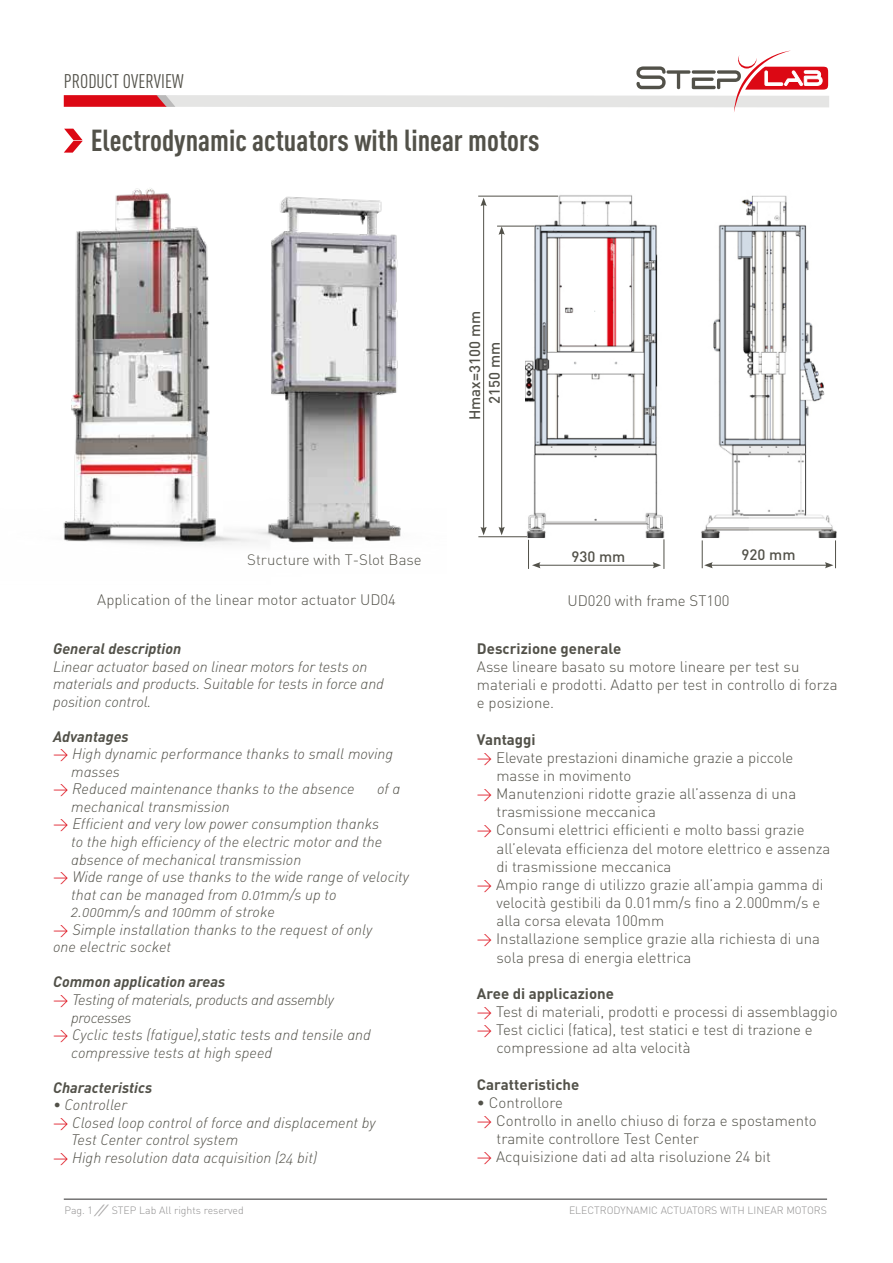
<style>
.page{position:relative;width:893px;height:1263px;background:#fff}
.page>*{position:absolute;margin:0;border:0;box-sizing:border-box;transform-origin:0 0}
.t1{font:700 30px "DIN Cond";color:#525149}
.t2{font:19.5px "DIN Cond";color:#525149}
.t3{font:300 15px/18.1px "DIN";color:#525149}
.t4{font:15px/17.5px "DIN Light Italic Alt";color:#525149}
.t5{font:italic 700 15px "DIN";color:#525149}
.t6{font:700 15px "DIN";color:#525149}
.t7{font:15px "DIN Light Italic Alt";letter-spacing:-.025em;color:#525149}
.t8{font:500 15px/19.5px "DIN";color:#525149}
.t9{font:300 10.5px "DIN";color:#908f8f}
.s1{color:#dc0814}
.s2{font-family:"DIN";font-weight:300;color:#dc0814}
</style>
<div class="page">
<hr style="left:64px;top:1198px;width:763px;height:2px;background:#747373">
<svg style="left:94px;top:1204px;width:15px;height:12px"></svg>
<svg style="left:64px;top:129px;width:19px;height:20px"></svg>
<svg style="left:64px;top:51px;width:765px;height:61px"></svg>
<img style="left:63px;top:149px;width:338px;height:397px">
<img style="left:525px;top:195px;width:312px;height:343px">
<img style="left:587px;top:215px;width:8px;height:97px">
<hr style="left:710px;top:565px;width:117px;height:1px;background:#525149">
<svg style="left:825px;top:540px;width:11px;height:28px"></svg>
<svg style="left:702px;top:540px;width:11px;height:28px"></svg>
<hr style="left:538px;top:565px;width:117px;height:1px;background:#525149">
<svg style="left:653px;top:562px;width:8px;height:6px"></svg>
<hr style="left:664px;top:539px;width:1px;height:30px;background:#525149">
<svg style="left:528px;top:540px;width:13px;height:29px"></svg>
<hr style="left:501px;top:232px;width:1px;height:297px;background:#525149">
<svg style="left:499px;top:227px;width:6px;height:8px"></svg>
<svg style="left:499px;top:527px;width:6px;height:8px"></svg>
<hr style="left:483px;top:204px;width:1px;height:325px;background:#525149">
<svg style="left:480px;top:198px;width:7px;height:8px"></svg>
<svg style="left:480px;top:527px;width:7px;height:8px"></svg>
<hr style="left:478px;top:536px;width:49px;height:1px;background:#525149">
<hr style="left:478px;top:196px;width:80px;height:1px;background:#525149">
<hr style="left:497px;top:226px;width:37px;height:1px;background:#525149">
<h2 class="t2" style="left:64px;top:70px;width:121px">PRODUCT OVERVIEW</h2>
<h1 class="t1" style="left:91px;top:123px;width:450px">Electrodynamic actuators with linear motors</h1>
<p class="t8" style="left:464px;top:404px;width:94px;text-indent:-16px;rotate:-90deg">Hmax=3100 mm<br>2150 mm</p>
<p class="t3" style="left:247px;top:550px;width:176px">Structure with T-Slot Base</p>
<p class="t8" style="left:571px;top:547px;width:55px">930 mm</p>
<p class="t8" style="left:742px;top:545px;width:55px">920 mm</p>
<p class="t3" style="left:97px;top:590px;width:300px">Application of the linear motor actuator UD04</p>
<p class="t3" style="left:567px;top:591px;width:164px">UD020 with frame ST100</p>
<p class="t6" style="left:477px;top:639px;width:146px">Descrizione generale</p>
<p class="t3" style="left:477px;top:657px;width:362px">Asse lineare basato su motore lineare per test su materiali e prodotti. Adatto per test in controllo di forza e posizione.</p>
<p class="t6" style="left:477px;top:729px;width:60px">Vantaggi</p>
<p class="t3" style="left:477px;top:748px;width:318px"><span class="s1">&gt;</span> Elevate prestazioni dinamiche grazie a piccole</p>
<p class="t3" style="left:496px;top:766px;width:136px">masse in movimento</p>
<p class="t3" style="left:477px;top:784px;width:321px"><span class="s1">&gt;</span> Manutenzioni ridotte grazie all’assenza di una</p>
<p class="t3" style="left:496px;top:803px;width:161px">trasmissione meccanica</p>
<p class="t3" style="left:477px;top:821px;width:329px"><span class="s1">&gt;</span> Consumi elettrici efficienti e molto bassi grazie</p>
<p class="t3" style="left:496px;top:839px;width:335px">all’elevata efficienza del motore elettrico e assenza</p>
<p class="t3" style="left:496px;top:857px;width:177px">di trasmissione meccanica</p>
<p class="t3" style="left:477px;top:875px;width:348px"><span class="s1">&gt;</span> Ampio range di utilizzo grazie all’ampia gamma di</p>
<p class="t3" style="left:496px;top:893px;width:325px">velocità gestibili da 0.01mm/s fino a 2.000mm/s e</p>
<p class="t3" style="left:496px;top:911px;width:169px">alla corsa elevata 100mm</p>
<p class="t3" style="left:477px;top:930px;width:345px"><span class="s1">&gt;</span> Installazione semplice grazie alla richiesta di una</p>
<p class="t3" style="left:496px;top:948px;width:196px">sola presa di energia elettrica</p>
<p class="t6" style="left:477px;top:983px;width:139px">Aree di applicazione</p>
<p class="t3" style="left:477px;top:1002px;width:362px"><span class="s1">&gt;</span> Test di materiali, prodotti e processi di assemblaggio</p>
<p class="t3" style="left:477px;top:1020px;width:337px"><span class="s1">&gt;</span> Test ciclici (fatica), test statici e test di trazione e</p>
<p class="t3" style="left:496px;top:1039px;width:196px">compressione ad alta velocità</p>
<p class="t6" style="left:477px;top:1074px;width:104px">Caratteristiche</p>
<p class="t3" style="left:477px;top:1093px;width:87px">• Controllore</p>
<p class="t3" style="left:477px;top:1111px;width:341px"><span class="s1">&gt;</span> Controllo in anello chiuso di forza e spostamento</p>
<p class="t3" style="left:496px;top:1129px;width:204px">tramite controllore Test Center</p>
<p class="t3" style="left:477px;top:1147px;width:296px"><span class="s1">&gt;</span> Acquisizione dati ad alta risoluzione 24 bit</p>
<p class="t5" style="left:53px;top:639px;width:130px">General description</p>
<p class="t4" style="left:53px;top:657px;width:332px">Linear actuator based on linear motors for tests on materials and products. Suitable for tests in force and position control.</p>
<p class="t5" style="left:53px;top:727px;width:77px">Advantages</p>
<p class="t4" style="left:53px;top:745px;width:342px"><span class="s2">&gt;</span> High dynamic performance thanks to small moving</p>
<p class="t4" style="left:71px;top:762px;width:50px">masses</p>
<p class="t4" style="left:53px;top:780px;width:303px"><span class="s2">&gt;</span> Reduced maintenance thanks to the absence</p>
<p class="t4" style="left:377px;top:780px;width:25px">of a</p>
<p class="t4" style="left:71px;top:797px;width:160px">mechanical transmission</p>
<p class="t4" style="left:53px;top:815px;width:328px"><span class="s2">&gt;</span> Efficient and very low power consumption thanks</p>
<p class="t4" style="left:71px;top:833px;width:313px">to the high efficiency of the electric motor and the</p>
<p class="t4" style="left:71px;top:850px;width:232px">absence of mechanical transmission</p>
<p class="t4" style="left:53px;top:868px;width:357px"><span class="s2">&gt;</span> Wide range of use thanks to the wide range of velocity</p>
<p class="t4" style="left:71px;top:885px;width:267px">that can be managed from 0.01mm/s up to</p>
<p class="t4" style="left:71px;top:903px;width:205px">2.000mm/s and 100mm of stroke</p>
<p class="t4" style="left:53px;top:920px;width:321px"><span class="s2">&gt;</span> Simple installation thanks to the request of only</p>
<p class="t4" style="left:53px;top:938px;width:120px">one electric socket</p>
<p class="t5" style="left:53px;top:972px;width:174px">Common application areas</p>
<p class="t7" style="left:53px;top:990px;width:282px"><span class="s2">&gt;</span> Testing of materials, products and assembly</p>
<p class="t7" style="left:71px;top:1008px;width:62px">processes</p>
<p class="t4" style="left:53px;top:1026px;width:319px"><span class="s2">&gt;</span> Cyclic tests (fatigue),static tests and tensile and</p>
<p class="t4" style="left:71px;top:1043px;width:203px">compressive tests at high speed</p>
<p class="t5" style="left:53px;top:1078px;width:101px">Characteristics</p>
<p class="t4" style="left:53px;top:1096px;width:76px">• Controller</p>
<p class="t4" style="left:53px;top:1113px;width:324px"><span class="s2">&gt;</span> Closed loop control of force and displacement by</p>
<p class="t4" style="left:71px;top:1131px;width:169px">Test Center control system</p>
<p class="t4" style="left:53px;top:1148px;width:265px"><span class="s2">&gt;</span> High resolution data acquisition (24 bit)</p>
<p class="t9" style="left:64px;top:1204px;width:30px">Pag. 1</p>
<p class="t9" style="left:112px;top:1204px;width:133px">STEP Lab All rights reserved</p>
<p class="t9" style="left:569px;top:1204px;width:259px">ELECTRODYNAMIC ACTUATORS WITH LINEAR MOTORS</p>
</div>
